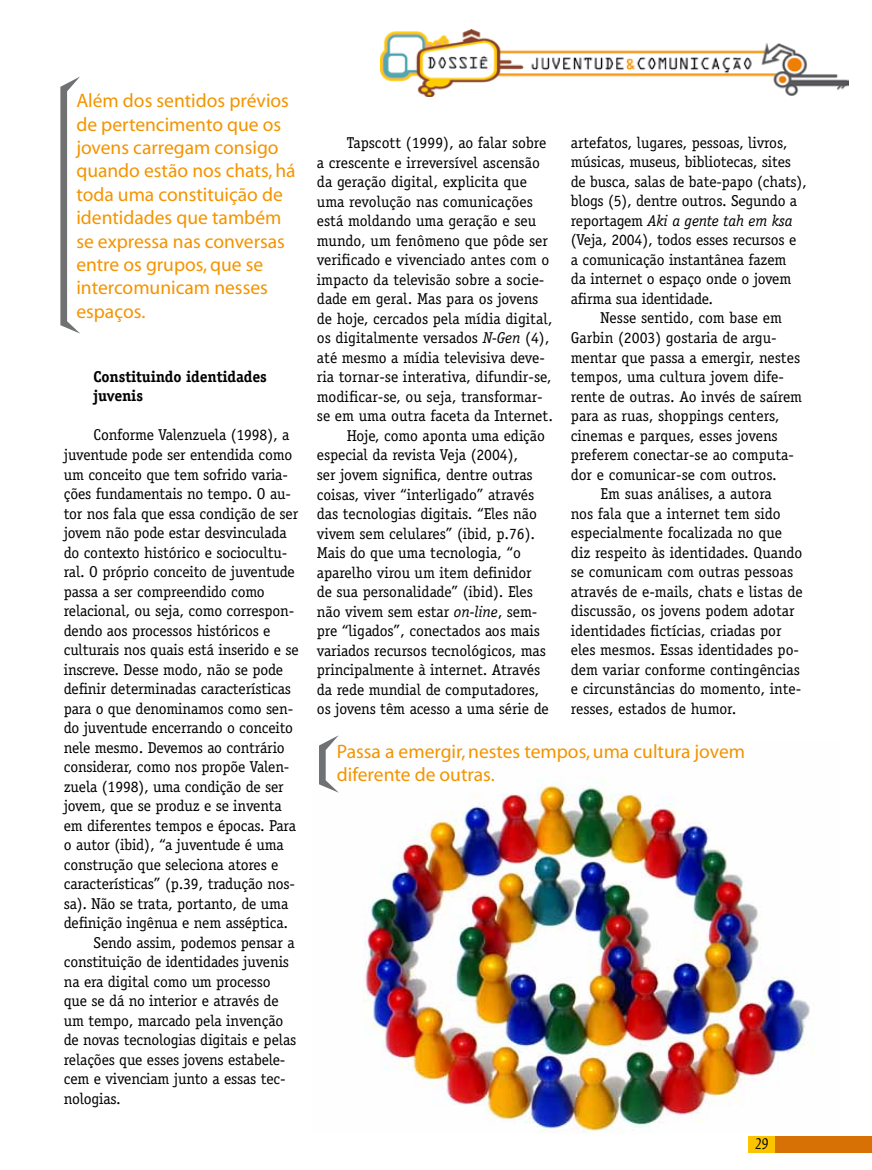
<style>
.page{position:relative;width:872px;height:1170px;background:#fff}
.page>*{position:absolute;margin:0;border:0;box-sizing:border-box;transform-origin:0 0}
.t1{font:19.5px/23.4px "Myriad";color:#f39400}
.t2{font:16.5px "Myriad Tilt";color:#000}
.t3{font:15.75px "Officina Serif";letter-spacing:-.01em;color:#000}
.t4{font:700 15.75px/19.5px "Officina Serif";letter-spacing:-.01em;color:#000}
.t5{font:italic 15.75px "Officina Serif";letter-spacing:-.01em;color:#000}
.s1{font-style:italic}
.s2{font-style:normal}
</style>
<div class="page">
<div style="left:775px;top:1135px;width:97px;height:17px;background:#d77105"></div>
<div style="left:748px;top:1135px;width:27px;height:17px;background:#fcc400"></div>
<img style="left:337px;top:777px;width:477px;height:356px">
<img style="left:381px;top:30px;width:467px;height:67px">
<svg style="left:60px;top:77px;width:20px;height:256px"></svg>
<svg style="left:319px;top:735px;width:20px;height:57px"></svg>
<p class="t1" style="left:76px;top:90px;width:221px">Além dos sentidos prévios de pertencimento que os jovens carregam consigo quando estão nos chats, há toda uma constituição de identidades que também se expressa nas conversas entre os grupos, que se intercomunicam nesses espaços.</p>
<p class="t4" style="left:94px;top:366px;width:175px">Constituindo identidades juvenis</p>
<p class="t3" style="left:94px;top:426px;width:197px">Conforme Valenzuela (1998), a</p>
<p class="t3" style="left:64px;top:445px;width:230px">juventude pode ser entendida como</p>
<p class="t3" style="left:64px;top:465px;width:226px">um conceito que tem sofrido varia-</p>
<p class="t3" style="left:64px;top:484px;width:229px">ções fundamentais no tempo. O au-</p>
<p class="t3" style="left:64px;top:504px;width:236px">tor nos fala que essa condição de ser</p>
<p class="t3" style="left:64px;top:523px;width:224px">jovem não pode estar desvinculada</p>
<p class="t3" style="left:64px;top:543px;width:225px">do contexto histórico e sociocultu-</p>
<p class="t3" style="left:64px;top:562px;width:232px">ral. O próprio conceito de juventude</p>
<p class="t3" style="left:64px;top:582px;width:202px">passa a ser compreendido como</p>
<p class="t3" style="left:64px;top:601px;width:232px">relacional, ou seja, como correspon-</p>
<p class="t3" style="left:64px;top:621px;width:208px">dendo aos processos históricos e</p>
<p class="t3" style="left:64px;top:640px;width:236px">culturais nos quais está inserido e se</p>
<p class="t3" style="left:64px;top:660px;width:221px">inscreve. Desse modo, não se pode</p>
<p class="t3" style="left:64px;top:679px;width:229px">definir determinadas características</p>
<p class="t3" style="left:64px;top:699px;width:231px">para o que denominamos como sen-</p>
<p class="t3" style="left:64px;top:718px;width:231px">do juventude encerrando o conceito</p>
<p class="t3" style="left:64px;top:738px;width:222px">nele mesmo. Devemos ao contrário</p>
<p class="t3" style="left:64px;top:757px;width:227px">considerar, como nos propõe Valen-</p>
<p class="t3" style="left:64px;top:777px;width:221px">zuela (1998), uma condição de ser</p>
<p class="t3" style="left:64px;top:796px;width:219px">jovem, que se produz e se inventa</p>
<p class="t3" style="left:64px;top:816px;width:234px">em diferentes tempos e épocas. Para</p>
<p class="t3" style="left:64px;top:835px;width:221px">o autor (ibid), “a juventude é uma</p>
<p class="t3" style="left:64px;top:855px;width:216px">construção que seleciona atores e</p>
<p class="t3" style="left:64px;top:874px;width:233px">características” (p.39, tradução nos-</p>
<p class="t3" style="left:64px;top:894px;width:226px">sa). Não se trata, portanto, de uma</p>
<p class="t3" style="left:64px;top:913px;width:226px">definição ingênua e nem asséptica.</p>
<p class="t3" style="left:94px;top:933px;width:202px">Sendo assim, podemos pensar a</p>
<p class="t3" style="left:64px;top:952px;width:227px">constituição de identidades juvenis</p>
<p class="t3" style="left:64px;top:972px;width:208px">na era digital como um processo</p>
<p class="t3" style="left:64px;top:991px;width:216px">que se dá no interior e através de</p>
<p class="t3" style="left:64px;top:1011px;width:221px">um tempo, marcado pela invenção</p>
<p class="t3" style="left:64px;top:1030px;width:234px">de novas tecnologias digitais e pelas</p>
<p class="t3" style="left:64px;top:1050px;width:223px">relações que esses jovens estabele-</p>
<p class="t3" style="left:64px;top:1069px;width:223px">cem e vivenciam junto a essas tec-</p>
<p class="t3" style="left:64px;top:1089px;width:59px">nologias.</p>
<p class="t3" style="left:347px;top:134px;width:201px">Tapscott (1999), ao falar sobre</p>
<p class="t3" style="left:317px;top:153px;width:224px">a crescente e irreversível ascensão</p>
<p class="t3" style="left:317px;top:173px;width:212px">da geração digital, explicita que</p>
<p class="t3" style="left:317px;top:192px;width:217px">uma revolução nas comunicações</p>
<p class="t3" style="left:317px;top:212px;width:221px">está moldando uma geração e seu</p>
<p class="t3" style="left:317px;top:231px;width:233px">mundo, um fenômeno que pôde ser</p>
<p class="t3" style="left:317px;top:251px;width:234px">verificado e vivenciado antes com o</p>
<p class="t3" style="left:317px;top:270px;width:229px">impacto da televisão sobre a socie-</p>
<p class="t3" style="left:317px;top:290px;width:223px">dade em geral. Mas para os jovens</p>
<p class="t3" style="left:317px;top:309px;width:237px">de hoje, cercados pela mídia digital,</p>
<p class="t3" style="left:317px;top:329px;width:234px">os digitalmente versados <span class="s1">N-Gen</span> (4),</p>
<p class="t3" style="left:317px;top:348px;width:230px">até mesmo a mídia televisiva deve-</p>
<p class="t3" style="left:317px;top:368px;width:236px">ria tornar-se interativa, difundir-se,</p>
<p class="t3" style="left:317px;top:387px;width:227px">modificar-se, ou seja, transformar-</p>
<p class="t3" style="left:317px;top:407px;width:238px">se em uma outra faceta da Internet.</p>
<p class="t3" style="left:347px;top:426px;width:200px">Hoje, como aponta uma edição</p>
<p class="t3" style="left:317px;top:446px;width:203px">especial da revista Veja (2004),</p>
<p class="t3" style="left:317px;top:465px;width:217px">ser jovem significa, dentre outras</p>
<p class="t3" style="left:317px;top:485px;width:219px">coisas, viver “interligado” através</p>
<p class="t3" style="left:317px;top:504px;width:221px">das tecnologias digitais. “Eles não</p>
<p class="t3" style="left:317px;top:524px;width:220px">vivem sem celulares” (ibid, p.76).</p>
<p class="t3" style="left:317px;top:543px;width:205px">Mais do que uma tecnologia, “o</p>
<p class="t3" style="left:317px;top:563px;width:216px">aparelho virou um item definidor</p>
<p class="t3" style="left:317px;top:582px;width:217px">de sua personalidade” (ibid). Eles</p>
<p class="t3" style="left:317px;top:602px;width:222px">não vivem sem estar <span class="s1">on-line</span>, sem-</p>
<p class="t3" style="left:317px;top:621px;width:224px">pre “ligados”, conectados aos mais</p>
<p class="t3" style="left:317px;top:641px;width:230px">variados recursos tecnológicos, mas</p>
<p class="t3" style="left:317px;top:660px;width:225px">principalmente à internet. Através</p>
<p class="t3" style="left:317px;top:680px;width:224px">da rede mundial de computadores,</p>
<p class="t3" style="left:317px;top:699px;width:233px">os jovens têm acesso a uma série de</p>
<p class="t3" style="left:571px;top:133px;width:218px">artefatos, lugares, pessoas, livros,</p>
<p class="t3" style="left:571px;top:153px;width:222px">músicas, museus, bibliotecas, sites</p>
<p class="t3" style="left:571px;top:172px;width:237px">de busca, salas de bate-papo (chats),</p>
<p class="t3" style="left:571px;top:192px;width:228px">blogs (5), dentre outros. Segundo a</p>
<p class="t5" style="left:571px;top:211px;width:223px"><span class="s2">reportagem</span> Aki a gente tah em ksa</p>
<p class="t3" style="left:571px;top:231px;width:227px">(Veja, 2004), todos esses recursos e</p>
<p class="t3" style="left:571px;top:250px;width:217px">a comunicação instantânea fazem</p>
<p class="t3" style="left:571px;top:270px;width:222px">da internet o espaço onde o jovem</p>
<p class="t3" style="left:571px;top:289px;width:144px">afirma sua identidade.</p>
<p class="t3" style="left:600px;top:309px;width:183px">Nesse sentido, com base em</p>
<p class="t3" style="left:571px;top:328px;width:207px">Garbin (2003) gostaria de argu-</p>
<p class="t3" style="left:571px;top:348px;width:231px">mentar que passa a emergir, nestes</p>
<p class="t3" style="left:571px;top:367px;width:215px">tempos, uma cultura jovem dife-</p>
<p class="t3" style="left:571px;top:387px;width:233px">rente de outras. Ao invés de saírem</p>
<p class="t3" style="left:571px;top:406px;width:210px">para as ruas, shoppings centers,</p>
<p class="t3" style="left:571px;top:426px;width:208px">cinemas e parques, esses jovens</p>
<p class="t3" style="left:571px;top:445px;width:225px">preferem conectar-se ao computa-</p>
<p class="t3" style="left:571px;top:465px;width:207px">dor e comunicar-se com outros.</p>
<p class="t3" style="left:600px;top:484px;width:173px">Em suas análises, a autora</p>
<p class="t3" style="left:571px;top:504px;width:211px">nos fala que a internet tem sido</p>
<p class="t3" style="left:571px;top:523px;width:213px">especialmente focalizada no que</p>
<p class="t3" style="left:571px;top:543px;width:233px">diz respeito às identidades. Quando</p>
<p class="t3" style="left:571px;top:562px;width:224px">se comunicam com outras pessoas</p>
<p class="t3" style="left:571px;top:582px;width:233px">através de e-mails, chats e listas de</p>
<p class="t3" style="left:571px;top:601px;width:225px">discussão, os jovens podem adotar</p>
<p class="t3" style="left:571px;top:621px;width:212px">identidades fictícias, criadas por</p>
<p class="t3" style="left:571px;top:640px;width:230px">eles mesmos. Essas identidades po-</p>
<p class="t3" style="left:571px;top:660px;width:231px">dem variar conforme contingências</p>
<p class="t3" style="left:571px;top:679px;width:232px">e circunstâncias do momento, inte-</p>
<p class="t3" style="left:571px;top:699px;width:167px">resses, estados de humor.</p>
<p class="t1" style="left:337px;top:740px;width:410px">Passa a emergir, nestes tempos, uma cultura jovem diferente de outras.</p>
<p class="t2" style="left:755px;top:1134px;width:15px">29</p>
</div>
